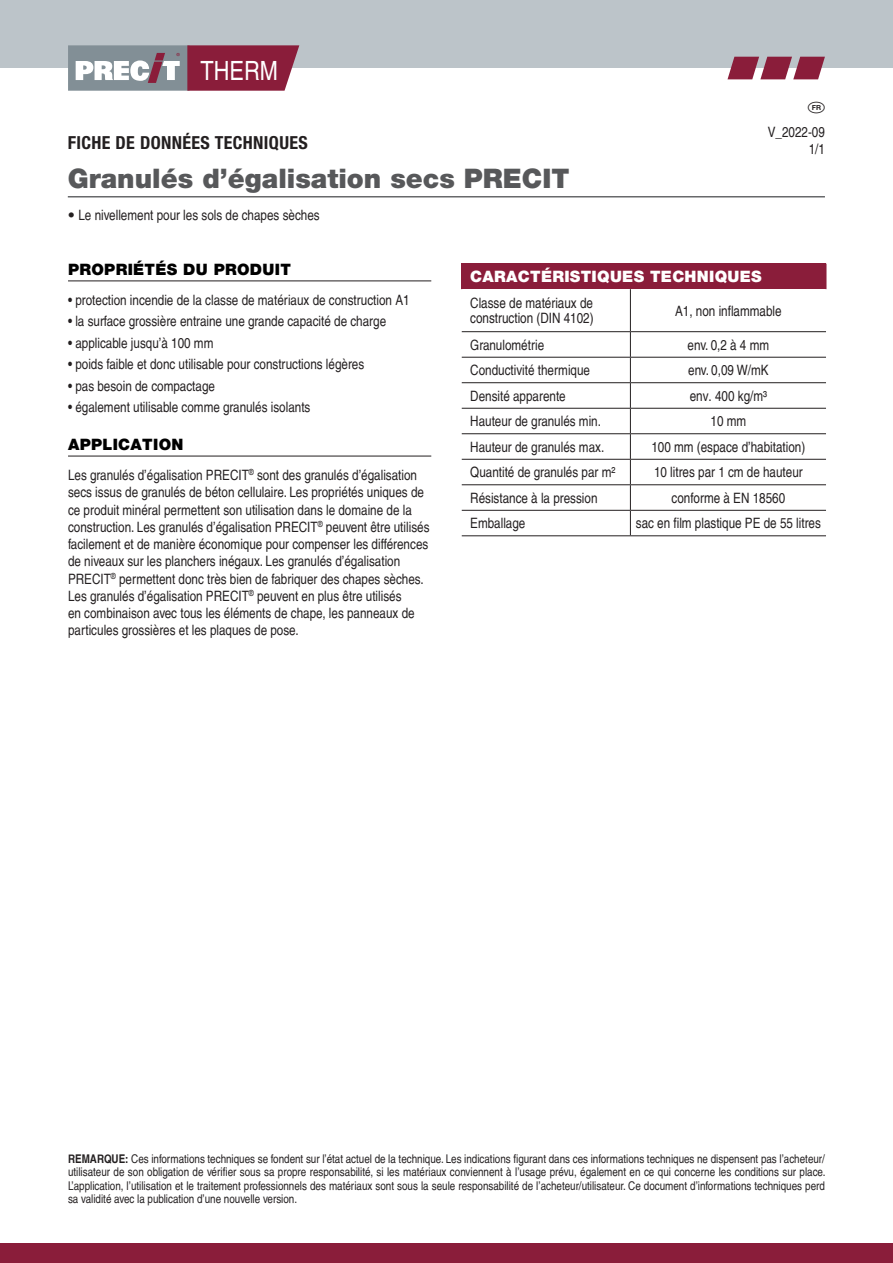
<style>
.page{position:relative;width:893px;height:1263px;background:#fff}
.page>*{position:absolute;margin:0;border:0;box-sizing:border-box;transform-origin:0 0}
.t1{font:900 27px "Helvetica Neue LT Pro";color:#57585a}
.t2{font:condensed 26.55px "Helvetica LT Pro";color:#fff}
.t3{font:700 condensed 18px "Helvetica Neue LT Pro";letter-spacing:.02em;color:#231f20}
.t4{font:900 15.75px "Helvetica Neue LT Pro";letter-spacing:.02em;color:#000}
.t5{font:900 15.75px "Helvetica Neue LT Pro";letter-spacing:.02em;color:#fff}
.t6{font:condensed 14.25px/17.2px "Helvetica LT";color:#231f20;text-align:right}
.t7{font:condensed 14.25px/15px "Helvetica LT Pro";color:#231f20}
.t8{font:condensed 12px/13.5px "Helvetica LT";color:#231f20;text-align:justify}
.s1{font-family:"Helvetica Neue LT Pro";font-weight:700}
.s2{font-weight:700}
</style>
<div class="page">
<div style="left:0;top:0;width:893px;height:68px;background:#bcc4c9"></div>
<div style="left:0;top:1243px;width:893px;height:20px;background:#8a1d3a"></div>
<div style="left:68px;top:45px;width:121px;height:46px;background:#828f96"></div>
<svg style="left:187px;top:45px;width:112px;height:46px;background:#912d48"></svg>
<svg style="left:76px;top:53px;width:104px;height:30px"></svg>
<svg style="left:727px;top:57px;width:98px;height:22px"></svg>
<hr style="left:68px;top:196px;width:757px;height:1px;background:#57585a">
<hr style="left:68px;top:280px;width:363px;height:1px;background:#231f20">
<hr style="left:68px;top:456px;width:363px;height:1px;background:#231f20">
<div style="left:462px;top:264px;width:364px;height:25px;background:#8a1d3a"></div>
<svg style="left:462px;top:289px;width:364px;height:246px"></svg>
<hr style="left:630px;top:408px;width:196px;height:1px;background:#231f20">
<hr style="left:630px;top:433px;width:196px;height:1px;background:#231f20">
<hr style="left:630px;top:459px;width:196px;height:1px;background:#231f20">
<hr style="left:630px;top:484px;width:196px;height:1px;background:#231f20">
<hr style="left:630px;top:510px;width:196px;height:1px;background:#231f20">
<hr style="left:630px;top:535px;width:196px;height:1px;background:#231f20">
<svg style="left:826px;top:264px;width:1px;height:25px"></svg>
<hr style="left:630px;top:331px;width:196px;height:1px;background:#231f20">
<hr style="left:630px;top:357px;width:196px;height:1px;background:#231f20">
<hr style="left:630px;top:382px;width:196px;height:1px;background:#231f20">
<hr style="left:630px;top:289px;width:1px;height:42px;background:#231f20">
<svg style="left:630px;top:332px;width:1px;height:203px"></svg>
<hr style="left:462px;top:331px;width:168px;height:1px;background:#231f20">
<hr style="left:462px;top:357px;width:168px;height:1px;background:#231f20">
<hr style="left:462px;top:382px;width:168px;height:1px;background:#231f20">
<hr style="left:462px;top:408px;width:168px;height:1px;background:#231f20">
<hr style="left:462px;top:433px;width:168px;height:1px;background:#231f20">
<hr style="left:462px;top:459px;width:168px;height:1px;background:#231f20">
<hr style="left:462px;top:484px;width:168px;height:1px;background:#231f20">
<hr style="left:462px;top:510px;width:168px;height:1px;background:#231f20">
<hr style="left:462px;top:535px;width:168px;height:1px;background:#231f20">
<svg style="left:461px;top:264px;width:1px;height:25px"></svg>
<h2 class="t2" style="left:201px;top:55px;width:79px">THERM</h2>
<p class="t3" style="left:68px;top:132px;width:241px">FICHE DE DONNÉES TECHNIQUES</p>
<h1 class="t1" style="left:68px;top:162px;width:503px">Granulés d’égalisation secs PRECIT</h1>
<p class="t6" style="left:68px;top:206px;width:253px"><span class="s1">•</span> Le nivellement pour les sols de chapes sèches</p>
<p class="t6" style="left:768px;top:123px;width:59px">V_2022-09<br>1/1</p>
<p class="t4" style="left:68px;top:260px;width:224px">PROPRIÉTÉS DU PRODUIT</p>
<p class="t6" style="left:68px;top:291px;width:343px">• protection incendie de la classe de matériaux de construction A1</p>
<p class="t6" style="left:68px;top:313px;width:320px">• la surface grossière entraine une grande capacité de charge</p>
<p class="t6" style="left:68px;top:334px;width:147px">• applicable jusqu’à 100 mm</p>
<p class="t6" style="left:68px;top:356px;width:298px">• poids faible et donc utilisable pour constructions légères</p>
<p class="t6" style="left:68px;top:377px;width:149px">• pas besoin de compactage</p>
<p class="t6" style="left:68px;top:399px;width:244px">• également utilisable comme granulés isolants</p>
<p class="t4" style="left:68px;top:435px;width:117px">APPLICATION</p>
<p class="t6" style="left:68px;top:466px;width:363px;text-align:left">Les granulés d’égalisation PRECIT<sup>®</sup> sont des granulés d’égalisation secs issus de granulés de béton cellulaire. Les propriétés uniques de ce produit minéral permettent son utilisation dans le domaine de la construction. Les granulés d’égalisation PRECIT<sup>®</sup> peuvent être utilisés facilement et de manière économique pour compenser les différences de niveaux sur les planchers inégaux. Les granulés d’égalisation PRECIT<sup>®</sup> permettent donc très bien de fabriquer des chapes sèches.<br>Les granulés d’égalisation PRECIT<sup>®</sup> peuvent en plus être utilisés<br>en combinaison avec tous les éléments de chape, les panneaux de particules grossières et les plaques de pose.</p>
<p class="t5" style="left:470px;top:267px;width:293px">CARACTÉRISTIQUES TECHNIQUES</p>
<p class="t7" style="left:470px;top:295px;width:125px">Classe de matériaux de construction (DIN 4102)</p>
<p class="t7" style="left:675px;top:303px;width:108px">A1, non inflammable</p>
<p class="t6" style="left:470px;top:336px;width:75px">Granulométrie</p>
<p class="t6" style="left:688px;top:336px;width:83px">env. 0,2 à 4 mm</p>
<p class="t6" style="left:470px;top:361px;width:132px">Conductivité thermique λ</p>
<p class="t6" style="left:688px;top:361px;width:82px">env. 0,09 W/mK</p>
<p class="t6" style="left:470px;top:387px;width:97px">Densité apparente</p>
<p class="t7" style="left:690px;top:388px;width:79px">env. 400 kg/m³</p>
<p class="t6" style="left:470px;top:412px;width:132px">Hauteur de granulés min.</p>
<p class="t7" style="left:710px;top:414px;width:37px">10 mm</p>
<p class="t6" style="left:470px;top:438px;width:136px">Hauteur de granulés max.</p>
<p class="t7" style="left:651px;top:439px;width:155px">100 mm (espace d’habitation)</p>
<p class="t6" style="left:470px;top:463px;width:147px">Quantité de granulés par m²</p>
<p class="t7" style="left:654px;top:465px;width:150px">10 litres par 1 cm de hauteur</p>
<p class="t6" style="left:470px;top:489px;width:129px">Résistance à la pression</p>
<p class="t7" style="left:671px;top:490px;width:115px">conforme à EN 18560</p>
<p class="t6" style="left:470px;top:514px;width:57px">Emballage</p>
<p class="t7" style="left:636px;top:516px;width:187px">sac en film plastique PE de 55 litres</p>
<p class="t8" style="left:68px;top:1152px;width:759px"><span class="s2">REMARQUE:</span> Ces informations techniques se fondent sur l’état actuel de la technique. Les indications figurant dans ces informations techniques ne dispensent pas l’acheteur/ utilisateur de son obligation de vérifier sous sa propre responsabilité, si les matériaux conviennent à l’usage prévu, également en ce qui concerne les conditions sur place.<br>L’application, l’utilisation et le traitement professionnels des matériaux sont sous la seule responsabilité de l’acheteur/utilisateur. Ce document d’informations techniques perd sa validité avec la publication d’une nouvelle version.</p>
</div>
